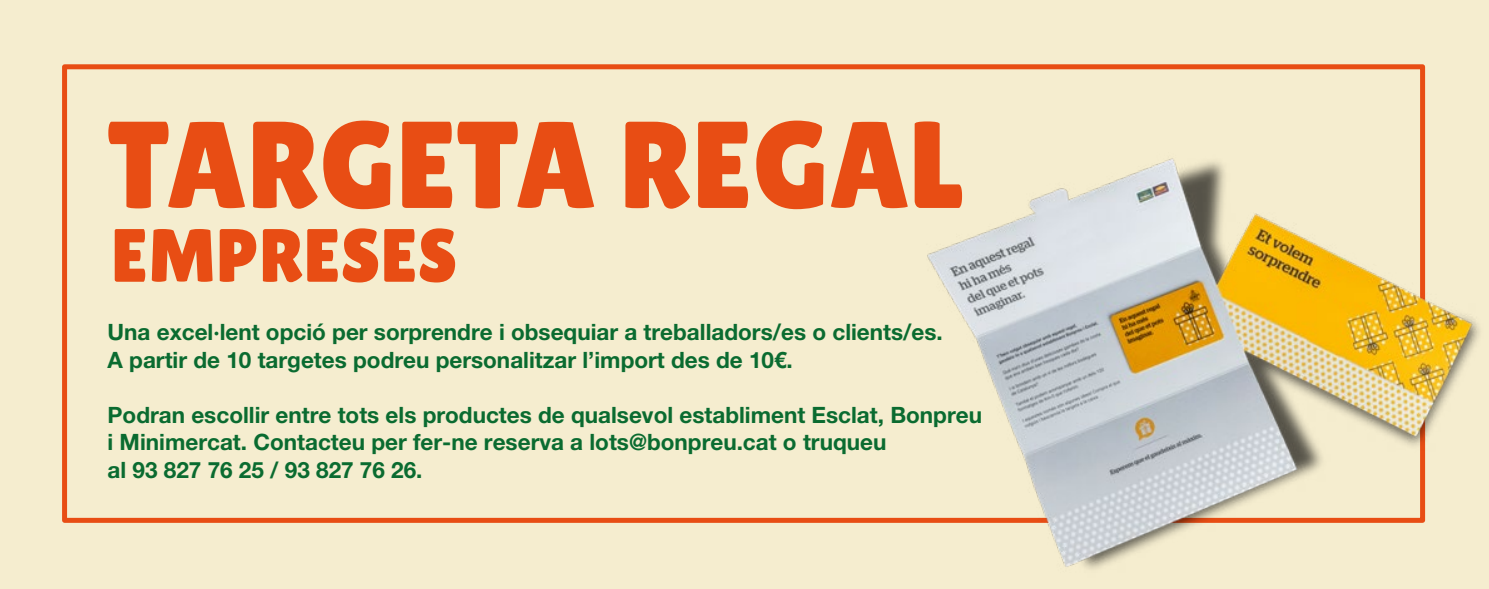
<style>
.page{position:relative;width:1489px;height:589px;background:#fff}
.page>*{position:absolute;margin:0;border:0;box-sizing:border-box;transform-origin:0 0}
.t1{font:123px "Lilita One";color:#e84d14}
.t2{font:75.25px "Lilita One";color:#e84d14}
.t3{font:700 22.5px/27.5px "Helvetica Neue LT Pro";color:#0a6b30}
</style>
<div class="page">
<div style="left:0;top:0;width:1488px;height:588px;background:#f5edcf"></div>
<div style="left:62px;top:64px;width:1362px;height:458px;border:5px solid #e84d14"></div>
<img style="left:876px;top:122px;width:604px;height:447px">
<h1 class="t1" style="left:108px;top:94px;width:857px">TARGETA REGAL</h1>
<h2 class="t2" style="left:111px;top:212px;width:348px">EMPRESES</h2>
<p class="t3" style="left:108px;top:317px;width:836px">Una excel·lent opció per sorprendre i obsequiar a treballadors/es o clients/es.<br>A partir de 10 targetes podreu personalitzar l’import des de 10€.</p>
<p class="t3" style="left:108px;top:400px;width:876px">Podran escollir entre tots els productes de qualsevol establiment Esclat, Bonpreu i Minimercat. Contacteu per fer-ne reserva a lots@bonpreu.cat o truqueu<br>al 93 827 76 25 / 93 827 76 26.</p>
</div>
